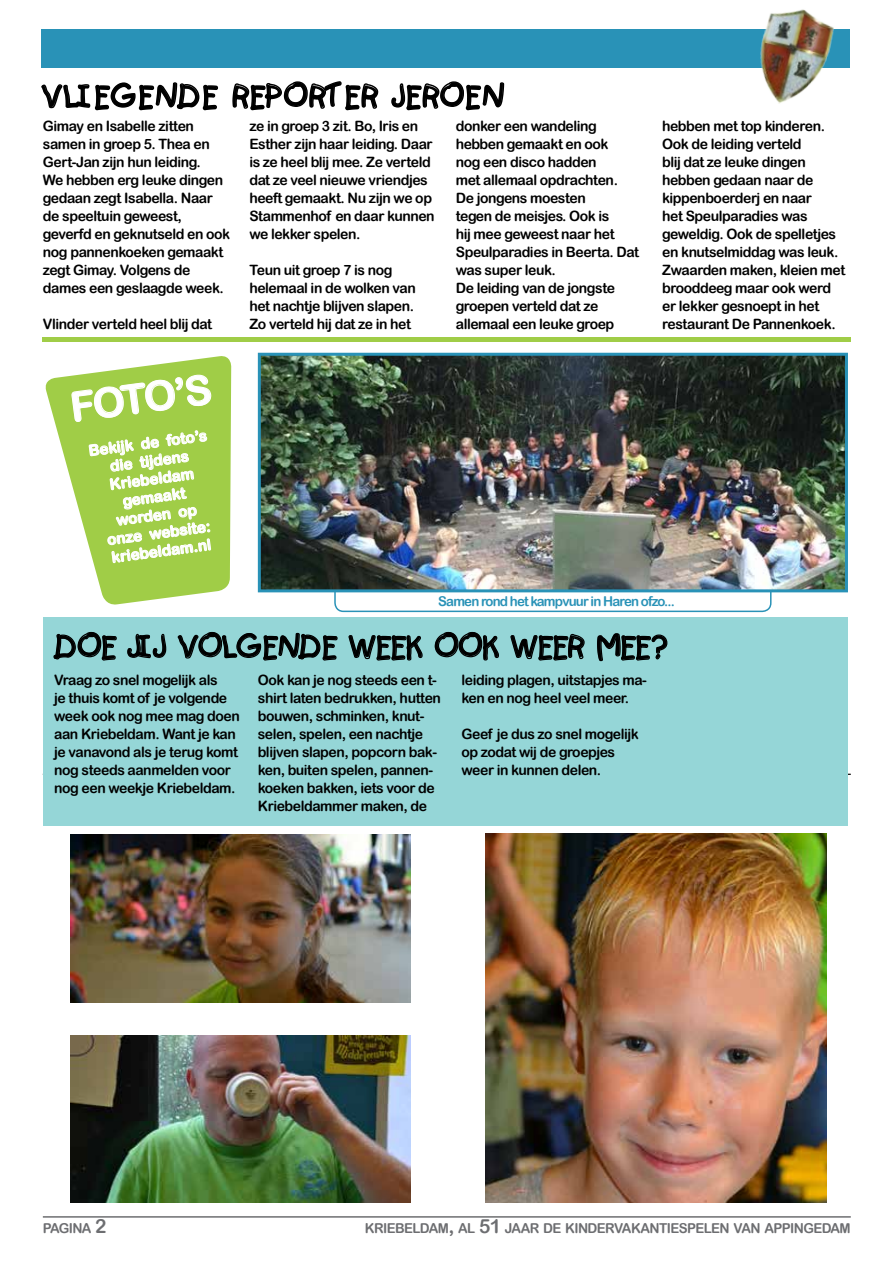
<style>
.page{position:relative;width:893px;height:1263px;background:#fff}
.page>*{position:absolute;margin:0;border:0;box-sizing:border-box;transform-origin:0 0}
.t1{font:40.8px "Arial Rounded MT Bold";color:#fff}
.t2{font:30px "Kids Plain";letter-spacing:-.05em;color:#000}
.t3{font:30px "Kids Plain";color:#000}
.t4{font:15.15px/18.1px "Arial Rounded MT Bold";color:#fff;text-align:center}
.t5{font:14.25px/18px "Arial Rounded MT Bold";letter-spacing:-.03em;color:#000}
.t6{font:13.65px "Arial Rounded MT Bold";letter-spacing:-.045em;color:#6d6e71}
.t7{font:13.5px "Arial Rounded MT Bold";letter-spacing:-.06em;color:#2992b7}
.s1{font-size:19.5px}
</style>
<div class="page">
<hr style="left:43px;top:1216px;width:808px;height:1px;background:#6d6e71">
<hr style="left:43px;top:774px;width:808px;height:1px;background:#000">
<div style="left:44px;top:618px;width:804px;height:208px;background:#95d6d7"></div>
<svg style="left:53px;top:631px;width:64px;height:30px"></svg>
<svg style="left:126px;top:617px;width:41px;height:42px"></svg>
<svg style="left:177px;top:631px;width:161px;height:30px"></svg>
<svg style="left:348px;top:635px;width:75px;height:26px"></svg>
<svg style="left:434px;top:631px;width:65px;height:30px"></svg>
<svg style="left:510px;top:633px;width:75px;height:28px"></svg>
<svg style="left:597px;top:633px;width:71px;height:29px"></svg>
<svg style="left:45px;top:356px;width:186px;height:249px;fill:#a3ce4d"></svg>
<svg style="left:71px;top:374px;width:141px;height:205px"></svg>
<img style="left:70px;top:835px;width:340px;height:167px">
<img style="left:486px;top:834px;width:340px;height:368px">
<div style="left:334px;top:573px;width:437px;height:39px;border:2px solid #2992b7;border-radius:9px"></div>
<img style="left:262px;top:357px;width:582px;height:231px">
<div style="left:258px;top:353px;width:590px;height:239px;border:3px solid #2992b7"></div>
<div style="left:42px;top:337px;width:809px;height:5px;background:#a0cd47"></div>
<div style="left:41px;top:30px;width:809px;height:38px;background:#2992b7"></div>
<img style="left:733px;top:9px;width:117px;height:95px">
<svg style="left:41px;top:82px;width:177px;height:29px"></svg>
<svg style="left:232px;top:81px;width:147px;height:30px"></svg>
<svg style="left:391px;top:81px;width:114px;height:30px"></svg>
<img style="left:70px;top:1035px;width:340px;height:167px">
<h2 class="t3" style="left:41px;top:78px;width:465px">VLIEGENDE REPORTER JEROEN</h2>
<p class="t5" style="left:43px;top:117px;width:189px">Gimay en Isabelle zitten samen in groep 5. Thea en<br>Gert-Jan zijn hun leiding.<br>We hebben erg leuke dingen gedaan zegt Isabella. Naar de speeltuin geweest, geverfd en geknutseld en ook nog pannenkoeken gemaakt zegt Gimay. Volgens de dames een geslaagde week.</p>
<p class="t5" style="left:43px;top:315px;width:171px">Vlinder verteld heel blij dat</p>
<h1 class="t1" style="left:68px;top:383px;width:144px;rotate:-7deg">FOTO’S</h1>
<p class="t4" style="left:87px;top:442px;width:121px;rotate:-8deg">Bekijk de foto’s die tijdens<br>Kriebeldam gemaakt worden op onze website: kriebeldam.nl</p>
<p class="t5" style="left:249px;top:117px;width:187px">ze in groep 3 zit. Bo, Iris en<br>Esther zijn haar leiding. Daar is ze heel blij mee. Ze verteld dat ze veel nieuwe vriendjes heeft gemaakt. Nu zijn we op<br>Stammenhof en daar kunnen we lekker spelen.</p>
<p class="t5" style="left:249px;top:261px;width:168px">Teun uit groep 7 is nog helemaal in de wolken van het nachtje blijven slapen.<br>Zo verteld hij dat ze in het</p>
<p class="t5" style="left:456px;top:117px;width:185px">donker een wandeling hebben gemaakt en ook<br>nog een disco hadden<br>met allemaal opdrachten.<br>De jongens moesten<br>tegen de meisjes. Ook is<br>hij mee geweest naar het<br>Speulparadies in Beerta. Dat was super leuk.<br>De leiding van de jongste groepen verteld dat ze allemaal een leuke groep</p>
<p class="t5" style="left:662px;top:117px;width:185px">hebben met top kinderen.<br>Ook de leiding verteld<br>blij dat ze leuke dingen hebben gedaan naar de kippenboerderj en naar<br>het Speulparadies was geweldig. Ook de spelletjes en knutselmiddag was leuk.<br>Zwaarden maken, kleien met brooddeeg maar ook werd er lekker gesnoept in het restaurant De Pannenkoek.</p>
<p class="t7" style="left:438px;top:593px;width:238px">Samen rond het kampvuur in Haren ofzo...</p>
<h2 class="t2" style="left:54px;top:628px;width:615px">DOE JIJ VOLGENDE WEEK OOK WEER MEE?</h2>
<p class="t5" style="left:54px;top:670px;width:187px">Vraag zo snel mogelijk als<br>je thuis komt of je volgende week ook nog mee mag doen aan Kriebeldam. Want je kan je vanavond als je terug komt nog steeds aanmelden voor nog een weekje Kriebeldam.</p>
<p class="t5" style="left:258px;top:670px;width:185px">Ook kan je nog steeds een t&shy;shirt laten bedrukken, hutten bouwen, schminken, knut&shy;selen, spelen, een nachtje blijven slapen, popcorn bak&shy;ken, buiten spelen, pannen&shy;koeken bakken, iets voor de<br>Kriebeldammer maken, de</p>
<p class="t5" style="left:461px;top:670px;width:187px">leiding plagen, uitstapjes ma&shy;ken en nog heel veel meer.</p>
<p class="t5" style="left:461px;top:724px;width:179px">Geef je dus zo snel mogelijk op zodat wij de groepjes weer in kunnen delen.</p>
<p class="t6" style="left:43px;top:1220px;width:65px">PAGINA <span class="s1">2</span></p>
<p class="t6" style="left:365px;top:1220px;width:488px">KRIEBELDAM<span class="s1">,</span> AL <span class="s1">51</span> JAAR DE KINDERVAKANTIESPELEN VAN APPINGEDAM</p>
</div>
